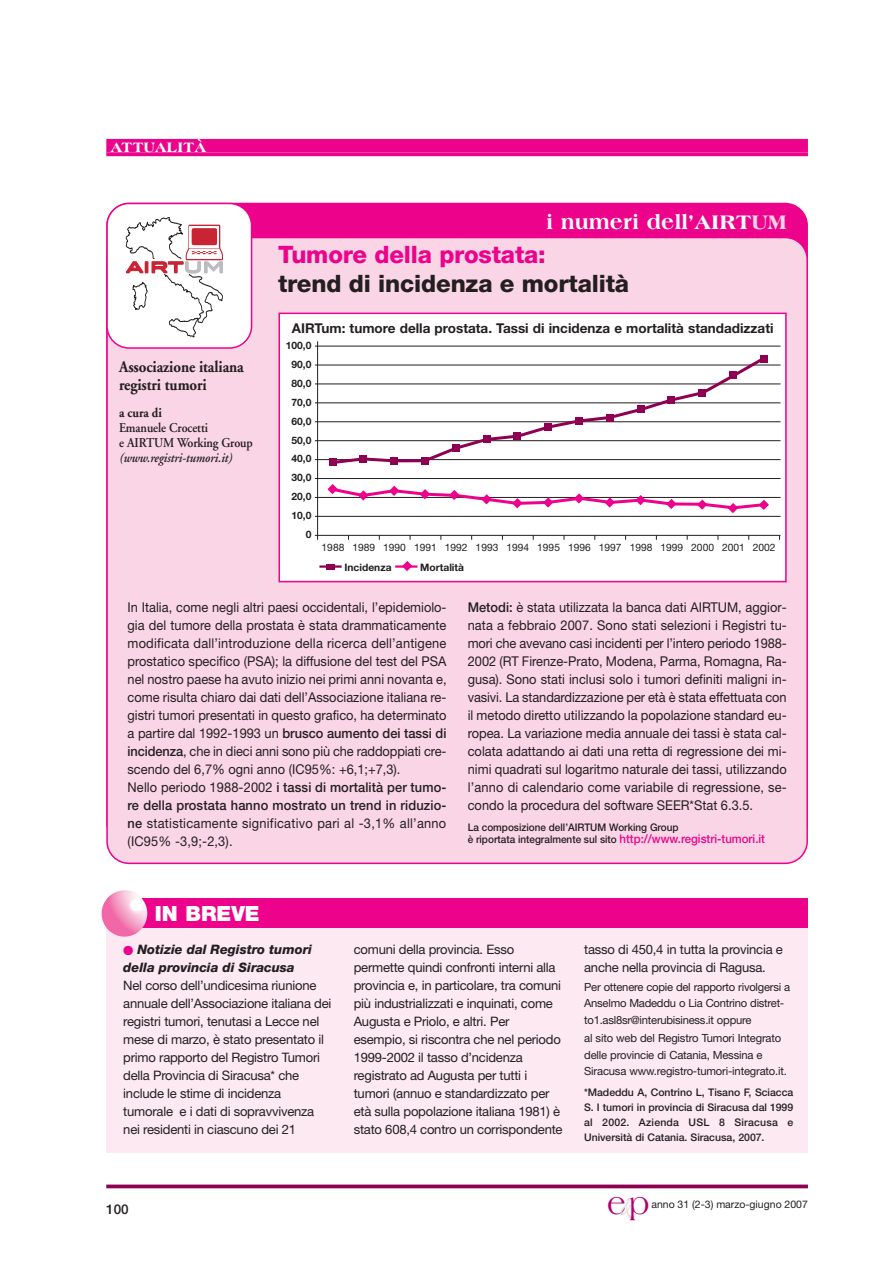
<style>
.page{position:relative;width:893px;height:1263px;background:#fff}
.page>*{position:absolute;margin:0;border:0;box-sizing:border-box;transform-origin:0 0}
.t1{font:31.95px "Americana";color:#b0016a;scale:.93 1}
.t2{font:800 24px "Helvetica Neue";letter-spacing:-.005em;color:#231f20}
.t3{font:800 24px "Helvetica Neue";letter-spacing:-.005em;color:#ed028c}
.t4{font:800 21px "Americana";color:#fff}
.t5{font:900 21px "Helvetica Neue";color:#fff}
.t6{font:700 16.5px/18px "Adobe Garamond";letter-spacing:-.005em;color:#231f20;scale:.9 1}
.t7{font:800 14.7px "Americana";color:#fff}
.t8{font:13.5px/18px "Helvetica Neue";color:#231f20;scale:.95 1}
.t9{font:700 13.5px "Helvetica Neue";color:#231f20}
.t10{font:600 13.5px/15px "Adobe Garamond";letter-spacing:-.005em;color:#231f20;scale:.9 1}
.t11{font:italic 600 13.5px "Adobe Garamond";letter-spacing:-.005em;color:#231f20;scale:.9 1}
.t12{font:700 13.5px "Adobe Garamond";letter-spacing:-.005em;color:#231f20;scale:.9 1}
.t13{font:500 13.5px "Helvetica Neue";color:#231f20}
.t14{font:13.05px/18px "Helvetica Neue";letter-spacing:-.015em;color:#231f20}
.t15{font:italic 800 13.05px/18px "Helvetica Neue";letter-spacing:-.005em;color:#231f20}
.t16{font:11.25px/16.5px "Helvetica Neue";letter-spacing:-.02em;color:#231f20}
.t17{font:500 10.5px/15px "Helvetica Neue";color:#231f20;scale:.95 1}
.t18{font:10.5px "Helvetica Neue";color:#231f20}
.t19{font:10.2px "Helvetica Neue";color:#231f20}
.t20{font:700 10.2px/18.9px "Helvetica Neue";color:#231f20;text-align:right}
.s1{color:#fad5e5}
.s2{font-weight:500}
.s3{font-size:12px;color:#ed028c}
.s4{color:#ed028c}
.s5{font-family:"Demian LT";font-size:22.5px;color:#dfcad4}
</style>
<div class="page">
<svg style="left:106px;top:1184px;width:702px;height:4px;background:#9d246a"></svg>
<div style="left:106px;top:139px;width:702px;height:13px;background:#ed028c"></div>
<svg style="left:106px;top:152px;width:702px;height:4px;background:#ed1192"></svg>
<div style="left:252px;top:203px;width:556px;height:34px;background:#ed028c"></div>
<div style="left:106px;top:237px;width:702px;height:627px;background:#fad5e5"></div>
<div style="left:279px;top:313px;width:507px;height:269px;background:#fff"></div>
<div style="left:279px;top:313px;width:508px;height:269px;border:2px solid #ed028c"></div>
<hr style="left:317px;top:341px;width:1px;height:199px;background:#231f20">
<hr style="left:315px;top:535px;width:465px;height:1px;background:#231f20">
<hr style="left:315px;top:516px;width:465px;height:1px;background:#231f20">
<hr style="left:315px;top:497px;width:465px;height:1px;background:#231f20">
<hr style="left:315px;top:478px;width:465px;height:1px;background:#231f20">
<hr style="left:315px;top:459px;width:465px;height:1px;background:#231f20">
<hr style="left:315px;top:440px;width:465px;height:1px;background:#231f20">
<hr style="left:315px;top:421px;width:465px;height:1px;background:#231f20">
<hr style="left:315px;top:403px;width:465px;height:1px;background:#231f20">
<hr style="left:315px;top:384px;width:465px;height:1px;background:#231f20">
<hr style="left:315px;top:365px;width:465px;height:1px;background:#231f20">
<hr style="left:315px;top:346px;width:465px;height:1px;background:#231f20">
<svg style="left:676px;top:502px;width:21px;height:4px"></svg>
<svg style="left:328px;top:456px;width:70px;height:10px"></svg>
<hr style="left:394px;top:459px;width:31px;height:3px;background:#8d0052">
<svg style="left:421px;top:355px;width:347px;height:110px"></svg>
<div style="left:326px;top:564px;width:9px;height:5px;background:#8d0052"></div>
<svg style="left:697px;top:499px;width:72px;height:14px"></svg>
<div style="left:329px;top:459px;width:7px;height:7px;background:#8d0052"></div>
<div style="left:360px;top:455px;width:7px;height:7px;background:#8d0052"></div>
<div style="left:390px;top:457px;width:8px;height:7px;background:#8d0052"></div>
<div style="left:421px;top:457px;width:8px;height:7px;background:#8d0052"></div>
<div style="left:452px;top:445px;width:7px;height:7px;background:#8d0052"></div>
<div style="left:483px;top:435px;width:7px;height:8px;background:#8d0052"></div>
<div style="left:514px;top:433px;width:7px;height:7px;background:#8d0052"></div>
<div style="left:544px;top:424px;width:8px;height:7px;background:#8d0052"></div>
<div style="left:575px;top:417px;width:8px;height:8px;background:#8d0052"></div>
<div style="left:606px;top:414px;width:7px;height:7px;background:#8d0052"></div>
<div style="left:637px;top:406px;width:7px;height:7px;background:#8d0052"></div>
<div style="left:668px;top:396px;width:7px;height:7px;background:#8d0052"></div>
<div style="left:698px;top:389px;width:8px;height:7px;background:#8d0052"></div>
<div style="left:729px;top:372px;width:8px;height:7px;background:#8d0052"></div>
<div style="left:760px;top:355px;width:7px;height:7px;background:#8d0052"></div>
<hr style="left:319px;top:565px;width:23px;height:3px;background:#8d0052">
<hr style="left:395px;top:565px;width:22px;height:3px;background:#ed028c">
<svg style="left:106px;top:203px;width:146px;height:146px"></svg>
<svg style="left:327px;top:484px;width:349px;height:25px"></svg>
<svg style="left:402px;top:561px;width:10px;height:10px"></svg>
<div style="left:106px;top:909px;width:702px;height:243px;background:#fce9f1"></div>
<div style="left:116px;top:898px;width:692px;height:30px;background:#ed028c"></div>
<img style="left:102px;top:890px;width:45px;height:47px">
<p class="t7" style="left:111px;top:142px;width:97px">ATTUALITÀ</p>
<p class="t6" style="left:119px;top:359px;width:140px">Associazione italiana registri tumori</p>
<p class="t12" style="left:119px;top:407px;width:49px">a cura di</p>
<p class="t10" style="left:119px;top:421px;width:150px">Emanuele Crocetti<br>e AIRTUM Working Group</p>
<p class="t11" style="left:119px;top:452px;width:127px">(www.registri-tumori.it)</p>
<h3 class="t4" style="left:546px;top:214px;width:242px">i numeri dell’AIRT<span class="s1">UM</span></h3>
<h2 class="t3" style="left:278px;top:246px;width:269px">Tumore della prostata:</h2>
<h2 class="t2" style="left:278px;top:275px;width:352px">trend di incidenza e mortalità</h2>
<p class="t9" style="left:292px;top:323px;width:483px">AIRTum: tumore della prostata. Tassi di incidenza e mortalità standadizzati</p>
<p class="t20" style="left:286px;top:337px;width:27px">100,0</p>
<p class="t20" style="left:291px;top:356px;width:21px">90,0</p>
<p class="t20" style="left:291px;top:375px;width:21px">80,0</p>
<p class="t20" style="left:291px;top:393px;width:21px">70,0</p>
<p class="t20" style="left:291px;top:412px;width:21px">60,0</p>
<p class="t20" style="left:291px;top:431px;width:21px">50,0</p>
<p class="t20" style="left:291px;top:450px;width:21px">40,0</p>
<p class="t20" style="left:291px;top:469px;width:21px">30,0</p>
<p class="t20" style="left:291px;top:488px;width:21px">20,0</p>
<p class="t20" style="left:291px;top:507px;width:21px">10,0<br>0</p>
<p class="t19" style="left:322px;top:544px;width:24px">1988</p>
<p class="t19" style="left:352px;top:544px;width:425px">1989 1990 1991 1992 1993 1994 1995 1996 1997 1998 1999 2000 2001 2002</p>
<p class="t20" style="left:345px;top:559px;width:49px">Incidenza</p>
<p class="t20" style="left:420px;top:559px;width:45px">Mortalità</p>
<p class="t8" style="left:128px;top:600px;width:337px">In Italia, come negli altri paesi occidentali, l’epidemiolo&shy;gia del tumore della prostata è stata drammaticamente modificata dall’introduzione della ricerca dell’antigene prostatico specifico (PSA); la diffusione del test del PSA nel nostro paese ha avuto inizio nei primi anni novanta e, come risulta chiaro dai dati dell’Associazione italiana re&shy;gistri tumori presentati in questo grafico, ha determinato a partire dal 1992-1993 un <span class="s2">brusco aumento dei tassi di incidenza</span>, che in dieci anni sono più che raddoppiati cre&shy;scendo del 6,7% ogni anno (IC95%: +6,1;+7,3).<br>Nello periodo 1988-2002 <span class="s2">i tassi di mortalità per tumo&shy;re della prostata hanno mostrato un trend in riduzio&shy;ne</span> statisticamente significativo pari al -3,1% all’anno (IC95% -3,9;-2,3).</p>
<p class="t8" style="left:468px;top:600px;width:337px;text-align:justify"><span class="s2">Metodi:</span> è stata utilizzata la banca dati AIRTUM, aggior&shy;nata a febbraio 2007. Sono stati selezioni i Registri tu&shy;mori che avevano casi incidenti per l’intero periodo 1988- 2002 (RT Firenze-Prato, Modena, Parma, Romagna, Ra&shy;gusa). Sono stati inclusi solo i tumori definiti maligni in&shy;vasivi. La standardizzazione per età è stata effettuata con il metodo diretto utilizzando la popolazione standard eu&shy;ropea. La variazione media annuale dei tassi è stata cal&shy;colata adattando ai dati una retta di regressione dei mi&shy;nimi quadrati sul logaritmo naturale dei tassi, utilizzando l’anno di calendario come variabile di regressione, se&shy;condo la procedura del software SEER*Stat 6.3.5.</p>
<p class="t17" style="left:468px;top:822px;width:314px;line-height:12px">La composizione dell’AIRTUM Working Group<br>è riportata integralmente sul sito <span class="s3">http://www.registri-tumori.it</span></p>
<h3 class="t5" style="left:155px;top:906px;width:106px">IN BREVE</h3>
<p class="t15" style="left:123px;top:941px;width:190px"><span class="s4">●</span> Notizie dal Registro tumori della provincia di Siracusa</p>
<p class="t14" style="left:123px;top:978px;width:210px">Nel corso dell’undicesima riunione annuale dell’Associazione italiana dei registri tumori, tenutasi a Lecce nel mese di marzo, è stato presentato il primo rapporto del Registro Tumori della Provincia di Siracusa* che include le stime di incidenza tumorale e i dati di sopravvivenza nei residenti in ciascuno dei 21</p>
<p class="t14" style="left:354px;top:942px;width:210px">comuni della provincia. Esso permette quindi confronti interni alla provincia e, in particolare, tra comuni più industrializzati e inquinati, come Augusta e Priolo, e altri. Per esempio, si riscontra che nel periodo 1999-2002 il tasso d’ncidenza registrato ad Augusta per tutti i tumori (annuo e standardizzato per età sulla popolazione italiana 1981) è stato 608,4 contro un corrispondente</p>
<p class="t14" style="left:584px;top:942px;width:200px">tasso di 450,4 in tutta la provincia e anche nella provincia di Ragusa.</p>
<p class="t16" style="left:584px;top:979px;width:208px">Per ottenere copie del rapporto rivolgersi a<br>Anselmo Madeddu o Lia Contrino distret&shy;to1.asl8sr@interubisiness.it oppure</p>
<p class="t16" style="left:584px;top:1031px;width:204px">al sito web del Registro Tumori Integrato delle provincie di Catania, Messina e<br>Siracusa www.registro-tumori-integrato.it.</p>
<p class="t17" style="left:584px;top:1086px;width:222px;text-align:justify">*Madeddu A, Contrino L, Tisano F, Sciacca S. I tumori in provincia di Siracusa dal 1999 al 2002. Azienda USL 8 Siracusa e Università di Catania. Siracusa, 2007.</p>
<p class="t13" style="left:106px;top:1204px;width:24px">100</p>
<h1 class="t1" style="left:607px;top:1191px;width:47px">e<span class="s5">&amp;</span>p</h1>
<p class="t18" style="left:651px;top:1200px;width:158px">anno 31 (2-3) marzo-giugno 2007</p>
</div>
